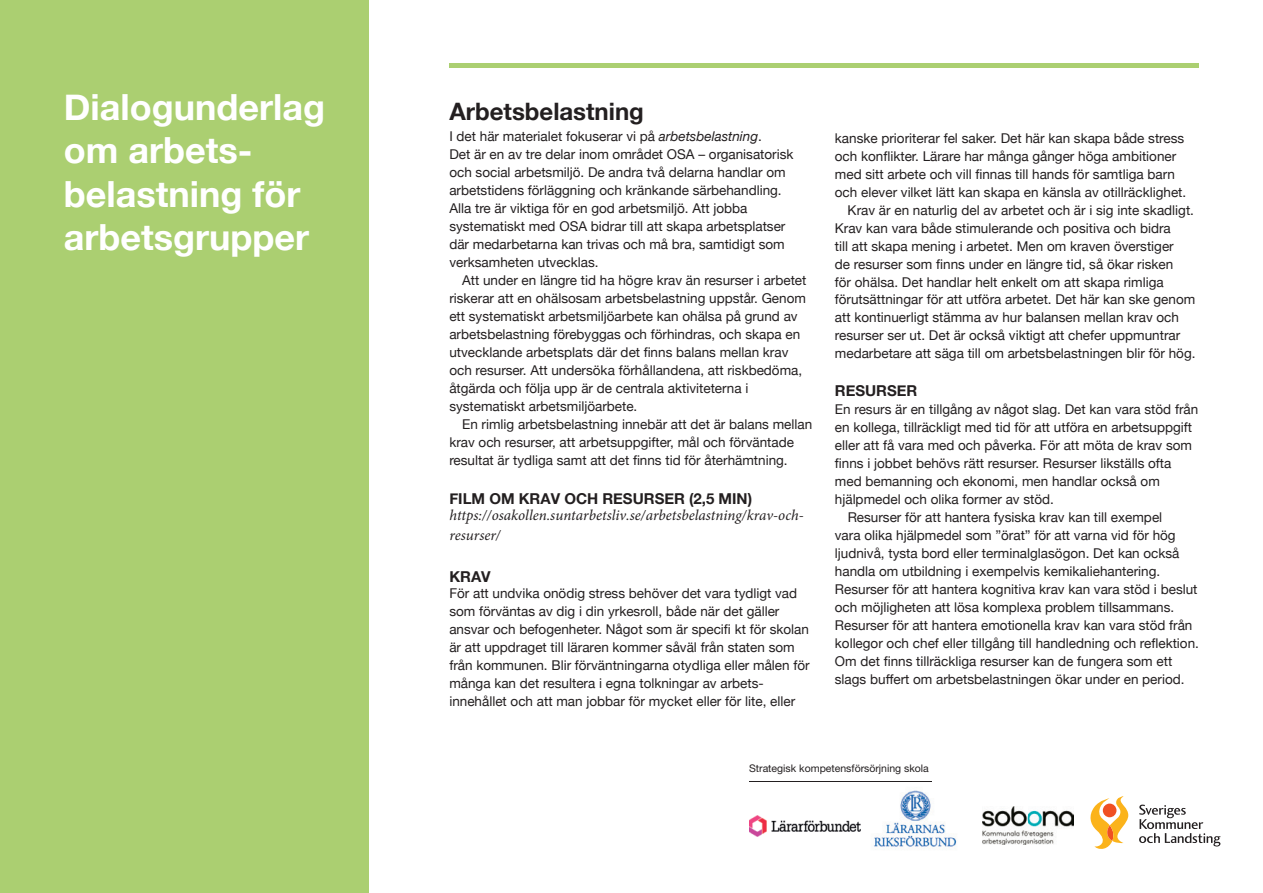
<style>
.page{position:relative;width:1263px;height:893px;background:#fff}
.page>*{position:absolute;margin:0;border:0;box-sizing:border-box;transform-origin:0 0}
.t1{font:700 36px/43.2px "Helvetica Neue";color:#fff}
.t2{font:700 24px "Helvetica Neue";color:#231f20}
.t3{font:italic 15px/20px "Minion Pro";color:#231f20}
.t4{font:700 15px "Helvetica Neue";color:#231f20}
.t5{font:13.5px/18px "Helvetica Neue";color:#231f20}
.t6{font:10.5px "Helvetica Neue";color:#231f20}
.s1{font-style:italic}
</style>
<div class="page">
<img style="left:749px;top:815px;width:111px;height:21px">
<svg style="left:1090px;top:796px;width:38px;height:53px"></svg>
<svg style="left:1139px;top:805px;width:81px;height:41px"></svg>
<img style="left:874px;top:781px;width:83px;height:66px">
<img style="left:982px;top:807px;width:92px;height:38px">
<hr style="left:749px;top:781px;width:182px;height:1px;background:#231f20">
<div style="left:449px;top:63px;width:750px;height:5px;background:#abcf71"></div>
<div style="left:0;top:0;width:368px;height:893px;background:#abcf71"></div>
<h1 class="t1" style="left:64px;top:87px;width:263px">Dialogunderlag om arbets&shy;belastning för arbetsgrupper</h1>
<h2 class="t2" style="left:449px;top:93px;width:196px">Arbetsbelastning</h2>
<p class="t5" style="left:449px;top:128px;width:346px">I det här materialet fokuserar vi på <span class="s1">arbetsbelastning</span>.<br>Det är en av tre delar inom området OSA – organisatorisk och social arbetsmiljö. De andra två delarna handlar om arbets tidens förläggning och kränkande särbehandling.<br>Alla tre är viktiga för en god arbetsmiljö. Att jobba systematiskt med OSA bidrar till att skapa arbetsplatser där medarbetarna kan trivas och må bra, samtidigt som verksamheten utvecklas.</p>
<p class="t5" style="left:449px;top:272px;width:359px;text-indent:13px">Att under en längre tid ha högre krav än resurser i arbetet riskerar att en ohälsosam arbetsbelastning uppstår. Genom ett systematiskt arbetsmiljöarbete kan ohälsa på grund av arbetsbelastning förebyggas och förhindras, och skapa en utvecklande arbetsplats där det fi nns balans mellan krav och resurser. Att undersöka förhållandena, att riskbedöma, åtgärda och följa upp är de centrala aktiviteterna i systematiskt arbetsmiljöarbete.</p>
<p class="t5" style="left:449px;top:416px;width:364px;text-indent:13px">En rimlig arbetsbelastning innebär att det är balans mellan krav och resurser, att arbetsuppgifter, mål och förväntade resultat är tydliga samt att det fi nns tid för återhämtning.</p>
<p class="t4" style="left:449px;top:487px;width:304px">FILM OM KRAV OCH RESURSER (2,5 MIN)</p>
<p class="t3" style="left:449px;top:506px;width:356px">https://osakollen.suntarbetsliv.se/arbetsbelastning/krav-och&shy;resurser/</p>
<p class="t4" style="left:449px;top:565px;width:43px">KRAV</p>
<p class="t5" style="left:449px;top:585px;width:362px">För att undvika onödig stress behöver det vara tydligt vad som förväntas av dig i din yrkesroll, både när det gäller ansvar och befogenheter. Något som är specifi kt för skolan är att uppdraget till läraren kommer såväl från staten som från kommunen. Blir förväntningarna otydliga eller målen för många kan det resultera i egna tolkningar av arbets&shy;innehållet och att man jobbar för mycket eller för lite, eller</p>
<p class="t5" style="left:835px;top:129px;width:351px">kanske prioriterar fel saker. Det här kan skapa både stress</p>
<p class="t5" style="left:835px;top:147px;width:343px">och konflikter. Lärare har många gånger höga ambitioner</p>
<p class="t5" style="left:835px;top:165px;width:342px">med sitt arbete och vill finnas till hands för samtliga barn</p>
<p class="t5" style="left:835px;top:183px;width:353px">och elever vilket lätt kan skapa en känsla av otillräcklighet.</p>
<p class="t5" style="left:848px;top:201px;width:348px">Krav är en naturlig del av arbetet och är i sig inte skadligt.</p>
<p class="t5" style="left:835px;top:219px;width:337px">Krav kan vara både stimulerande och positiva och bidra</p>
<p class="t5" style="left:835px;top:237px;width:340px">till att skapa mening i arbetet. Men om kraven överstiger</p>
<p class="t5" style="left:835px;top:255px;width:340px">de resurser som finns under en längre tid, så ökar risken</p>
<p class="t5" style="left:835px;top:273px;width:330px">för ohälsa. Det handlar helt enkelt om att skapa rimliga</p>
<p class="t5" style="left:835px;top:291px;width:362px">förutsättningar för att utföra arbetet. Det här kan ske genom</p>
<p class="t5" style="left:835px;top:309px;width:346px">att kontinuerligt stämma av hur balansen mellan krav och</p>
<p class="t5" style="left:835px;top:327px;width:347px">resurser ser ut. Det är också viktigt att chefer uppmuntrar</p>
<p class="t5" style="left:835px;top:345px;width:362px">medarbetare att säga till om arbetsbelastningen blir för hög.</p>
<p class="t4" style="left:835px;top:379px;width:84px">RESURSER</p>
<p class="t5" style="left:835px;top:401px;width:365px">En resurs är en tillgång av något slag. Det kan vara stöd från</p>
<p class="t5" style="left:835px;top:419px;width:359px">en kollega, tillräckligt med tid för att utföra en arbetsuppgift</p>
<p class="t5" style="left:835px;top:437px;width:359px">eller att få vara med och påverka. För att möta de krav som</p>
<p class="t5" style="left:835px;top:455px;width:338px">finns i jobbet behövs rätt resurser. Resurser likställs ofta</p>
<p class="t5" style="left:835px;top:473px;width:326px">med bemanning och ekonomi, men handlar också om</p>
<p class="t5" style="left:835px;top:491px;width:221px">hjälpmedel och olika former av stöd.</p>
<p class="t5" style="left:848px;top:509px;width:316px">Resurser för att hantera fysiska krav kan till exempel</p>
<p class="t5" style="left:835px;top:527px;width:342px">vara olika hjälpmedel som ”örat” för att varna vid för hög</p>
<p class="t5" style="left:835px;top:545px;width:346px">ljudnivå, tysta bord eller terminalglasögon. Det kan också</p>
<p class="t5" style="left:835px;top:563px;width:327px">handla om utbildning i exempelvis kemikaliehantering.</p>
<p class="t5" style="left:835px;top:581px;width:364px">Resurser för att hantera kognitiva krav kan vara stöd i beslut</p>
<p class="t5" style="left:835px;top:599px;width:341px">och möjligheten att lösa komplexa problem tillsammans.</p>
<p class="t5" style="left:835px;top:617px;width:359px">Resurser för att hantera emotionella krav kan vara stöd från</p>
<p class="t5" style="left:835px;top:635px;width:366px">kollegor och chef eller tillgång till handledning och reflektion.</p>
<p class="t5" style="left:835px;top:653px;width:339px">Om det finns tillräckliga resurser kan de fungera som ett</p>
<p class="t5" style="left:835px;top:671px;width:351px">slags buffert om arbetsbelastningen ökar under en period.</p>
<p class="t6" style="left:749px;top:761px;width:181px">Strategisk kompetensförsörjning skola</p>
</div>
